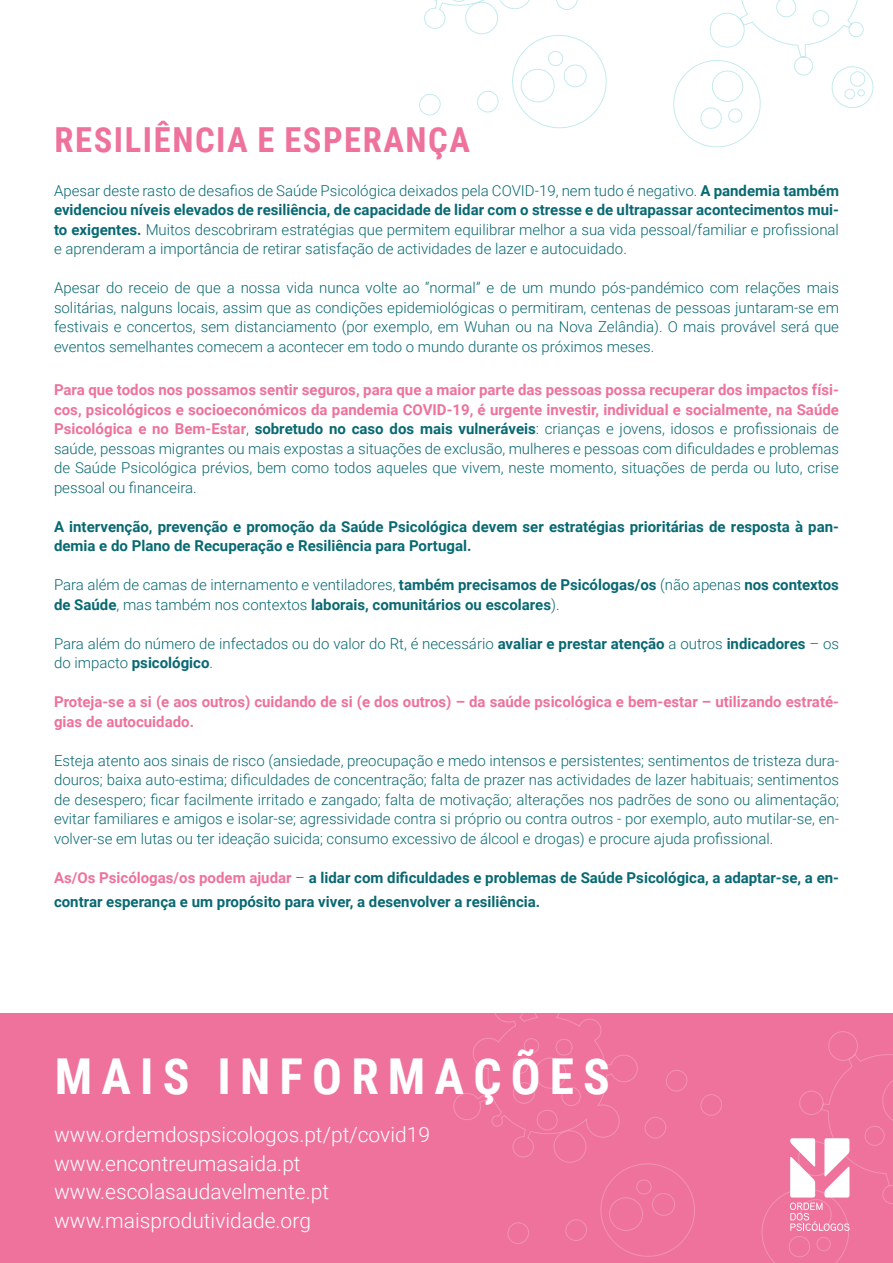
<style>
.page{position:relative;width:893px;height:1263px;background:#fff}
.page>*{position:absolute;margin:0;border:0;box-sizing:border-box;transform-origin:0 0}
.t1{font:700 49.5px "Roboto Condensed";letter-spacing:.185em;color:#fff}
.t2{font:700 34.5px "Roboto Condensed";letter-spacing:.045em;color:#ee729c}
.t3{font:300 21px/28.5px "Roboto";color:#fff}
.t4{font:300 15px/19.5px "Roboto";color:#086972;text-align:justify}
.t5{font:700 15px/19.5px "Roboto";color:#086972}
.t6{font:700 15px/19.5px "Roboto";color:#ee729c}
.s1{font-weight:700}
.s2{font-weight:700;color:#ee729c}
.s3{font-weight:300}
.s4{color:#ee729c}
</style>
<div class="page">
<svg style="left:419px;top:0;width:188px;height:129px"></svg>
<svg style="left:673px;top:0;width:201px;height:148px"></svg>
<div style="left:0;top:1013px;width:893px;height:250px;background:#ee729c"></div>
<svg style="left:453px;top:1013px;width:269px;height:244px"></svg>
<svg style="left:761px;top:1031px;width:132px;height:232px"></svg>
<h2 class="t2" style="left:55px;top:115px;width:417px">RESILIÊNCIA E ESPERANÇA</h2>
<p class="t4" style="left:54px;top:180px;width:786px">Apesar deste rasto de desafios de Saúde Psicológica deixados pela COVID-19, nem tudo é negativo. <span class="s1">A pandemia também evidenciou níveis elevados de resiliência, de capacidade de lidar com o stresse e de ultrapassar acontecimentos mui&shy;to exigentes.</span> Muitos descobriram estratégias que permitem equilibrar melhor a sua vida pessoal/familiar e profissional e aprenderam a importância de retirar satisfação de actividades de lazer e autocuidado.</p>
<p class="t4" style="left:54px;top:278px;width:786px">Apesar do receio de que a nossa vida nunca volte ao “normal” e de um mundo pós-pandémico com relações mais solitárias, nalguns locais, assim que as condições epidemiológicas o permitiram, centenas de pessoas juntaram-se em festivais e concertos, sem distanciamento (por exemplo, em Wuhan ou na Nova Zelândia). O mais provável será que eventos semelhantes comecem a acontecer em todo o mundo durante os próximos meses.</p>
<p class="t4" style="left:54px;top:380px;width:786px"><span class="s2">Para que todos nos possamos sentir seguros, para que a maior parte das pessoas possa recuperar dos impactos físi&shy;cos, psicológicos e socioeconómicos da pandemia COVID-19, é urgente investir, individual e socialmente, na Saúde Psicológica e no Bem-Estar</span>, <span class="s1">sobretudo no caso dos mais vulneráveis</span>: crianças e jovens, idosos e profissionais de saúde, pessoas migrantes ou mais expostas a situações de exclusão, mulheres e pessoas com dificuldades e problemas de Saúde Psicológica prévios, bem como todos aqueles que vivem, neste momento, situações de perda ou luto, crise pessoal ou financeira.</p>
<p class="t5" style="left:54px;top:516px;width:786px">A intervenção, prevenção e promoção da Saúde Psicológica devem ser estratégias prioritárias de resposta à pan&shy;demia e do Plano de Recuperação e Resiliência para Portugal.</p>
<p class="t5" style="left:54px;top:575px;width:786px"><span class="s3">Para além de camas de internamento e ventiladores,</span> também precisamos de Psicólogas/os <span class="s3">(não apenas</span> nos contextos de Saúde<span class="s3">, mas também nos contextos</span> laborais, comunitários ou escolares<span class="s3">).</span></p>
<p class="t4" style="left:54px;top:633px;width:786px">Para além do número de infectados ou do valor do Rt, é necessário <span class="s1">avaliar e prestar atenção</span> a outros <span class="s1">indicadores</span> – os do impacto <span class="s1">psicológico</span>.</p>
<p class="t6" style="left:54px;top:692px;width:786px">Proteja-se a si (e aos outros) cuidando de si (e dos outros) – da saúde psicológica e bem-estar – utilizando estraté&shy;gias de autocuidado.</p>
<p class="t4" style="left:54px;top:750px;width:786px">Esteja atento aos sinais de risco (ansiedade, preocupação e medo intensos e persistentes; sentimentos de tristeza dura&shy;douros; baixa auto-estima; dificuldades de concentração; falta de prazer nas actividades de lazer habituais; sentimentos de desespero; ficar facilmente irritado e zangado; falta de motivação; alterações nos padrões de sono ou alimentação; evitar familiares e amigos e isolar-se; agressividade contra si próprio ou contra outros - por exemplo, auto mutilar-se, en&shy;volver-se em lutas ou ter ideação suicida; consumo excessivo de álcool e drogas) e procure ajuda profissional.</p>
<p class="t5" style="left:54px;top:865px;width:786px;line-height:24px"><span class="s4">As/Os Psicólogas/os podem ajudar</span> <span class="s3">–</span> a lidar com dificuldades e problemas de Saúde Psicológica, a adaptar-se, a en&shy;contrar esperança e um propósito para viver, a desenvolver a resiliência.</p>
<h1 class="t1" style="left:55px;top:1042px;width:557px">MAIS INFORMAÇÕES</h1>
<h3 class="t3" style="left:54px;top:1119px;width:377px">www.ordemdospsicologos.pt/pt/covid19 www.encontreumasaida.pt www.escolasaudavelmente.pt www.maisprodutividade.org</h3>
</div>
